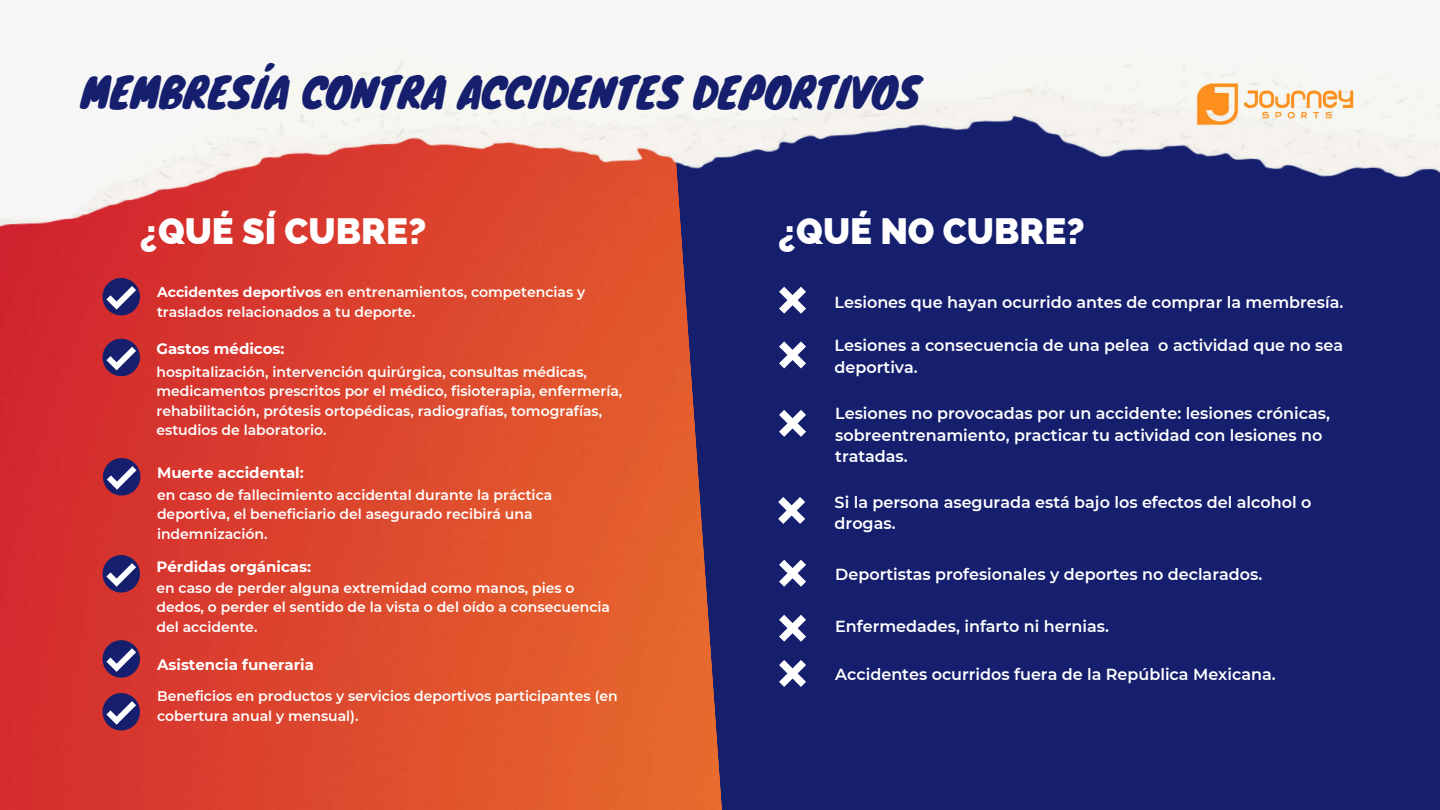
<style>
.page{position:relative;width:1440px;height:810px;background:#fff}
.page>*{position:absolute;margin:0;border:0;box-sizing:border-box;transform-origin:0 0}
.t1{font:41.1px "Knewave";color:#151f6d}
.t2{font:800 36.7px "Raleway";color:#fff}
.t3{font:600 16px/21.8px "Montserrat";color:#fff}
.t4{font:700 15px "Montserrat";color:#fff}
.t5{font:600 14px/19.5px "Montserrat";color:#fff}
.s1{font-weight:700}
</style>
<div class="page">
<img style="left:0;top:273px;width:672px;height:537px">
<div style="left:672px;top:273px;width:768px;height:537px;background:#151f6d"></div>
<svg style="left:779px;top:287px;width:27px;height:27px"></svg>
<svg style="left:779px;top:341px;width:27px;height:27px"></svg>
<svg style="left:779px;top:410px;width:27px;height:27px"></svg>
<svg style="left:779px;top:560px;width:27px;height:27px"></svg>
<svg style="left:779px;top:615px;width:27px;height:27px"></svg>
<svg style="left:103px;top:278px;width:37px;height:37px"></svg>
<svg style="left:103px;top:339px;width:37px;height:37px"></svg>
<svg style="left:103px;top:458px;width:37px;height:37px"></svg>
<svg style="left:103px;top:693px;width:37px;height:37px"></svg>
<img style="left:0;top:47px;width:1440px;height:226px">
<img style="left:1192px;top:75px;width:167px;height:53px">
<svg style="left:778px;top:497px;width:27px;height:27px"></svg>
<svg style="left:103px;top:555px;width:37px;height:38px"></svg>
<svg style="left:779px;top:660px;width:27px;height:27px"></svg>
<svg style="left:103px;top:640px;width:37px;height:38px"></svg>
<h1 class="t1" style="left:81px;top:59px;width:841px">MEMBRESÍA CONTRA ACCIDENTES DEPORTIVOS</h1>
<h2 class="t2" style="left:140px;top:210px;width:288px">¿QUÉ SÍ CUBRE?</h2>
<h2 class="t2" style="left:778px;top:210px;width:308px">¿QUÉ NO CUBRE?</h2>
<p class="t5" style="left:157px;top:282px;width:430px"><span class="s1">Accidentes deportivos</span> en entrenamientos, competencias y traslados relacionados a tu deporte.</p>
<p class="t4" style="left:156px;top:339px;width:130px">Gastos médicos:</p>
<p class="t5" style="left:156px;top:362px;width:467px">hospitalización, intervención quirúrgica, consultas médicas, medicamentos prescritos por el médico, fisioterapia, enfermería, rehabilitación, prótesis ortopédicas, radiografías, tomografías, estudios de laboratorio.</p>
<p class="t4" style="left:157px;top:464px;width:148px">Muerte accidental:</p>
<p class="t5" style="left:157px;top:485px;width:397px">en caso de fallecimiento accidental durante la práctica deportiva, el beneficiario del asegurado recibirá una indemnización.</p>
<p class="t4" style="left:156px;top:557px;width:156px">Pérdidas orgánicas:</p>
<p class="t5" style="left:156px;top:578px;width:455px">en caso de perder alguna extremidad como manos, pies o dedos, o perder el sentido de la vista o del oído a consecuencia del accidente.</p>
<p class="t4" style="left:157px;top:656px;width:159px">Asistencia funeraria</p>
<p class="t5" style="left:157px;top:687px;width:462px">Beneficios en productos y servicios deportivos participantes (en cobertura anual y mensual).</p>
<p class="t3" style="left:835px;top:292px;width:510px">Lesiones que hayan ocurrido antes de comprar la membresía.</p>
<p class="t3" style="left:835px;top:335px;width:510px">Lesiones a consecuencia de una pelea o actividad que no sea deportiva.</p>
<p class="t3" style="left:835px;top:402px;width:496px">Lesiones no provocadas por un accidente: lesiones crónicas, sobreentrenamiento, practicar tu actividad con lesiones no tratadas.</p>
<p class="t3" style="left:835px;top:491px;width:478px">Si la persona asegurada está bajo los efectos del alcohol o drogas.</p>
<p class="t3" style="left:835px;top:564px;width:429px">Deportistas profesionales y deportes no declarados.</p>
<p class="t3" style="left:835px;top:616px;width:275px">Enfermedades, infarto ni hernias.</p>
<p class="t3" style="left:835px;top:663px;width:442px">Accidentes ocurridos fuera de la República Mexicana.</p>
</div>
